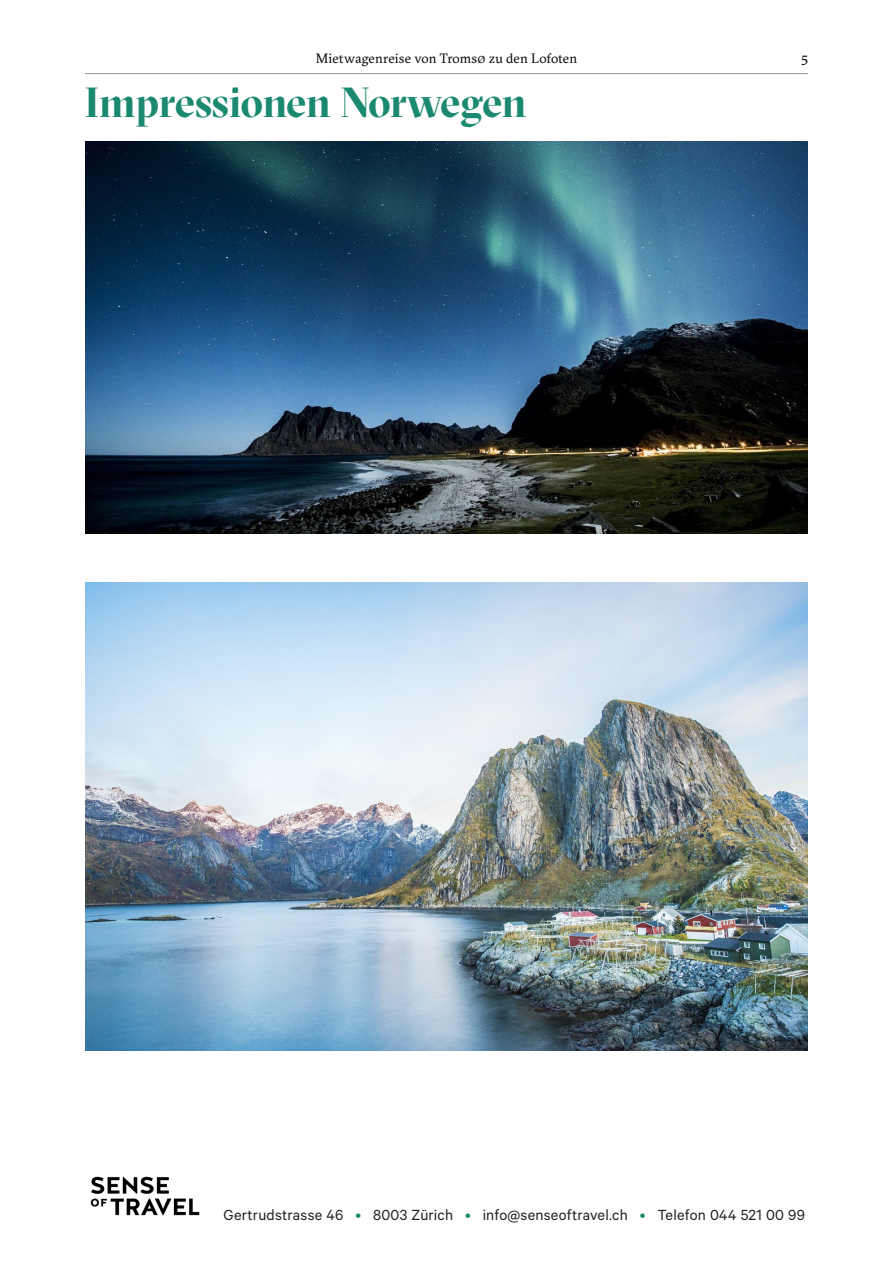
<style>
.page{position:relative;width:893px;height:1263px;background:#fff}
.page>*{position:absolute;margin:0;border:0;box-sizing:border-box;transform-origin:0 0}
.Themen_Titel{font:700 42px "GT Sectra Display";letter-spacing:-.02em;color:#1b896f}
.t1{font:16.5px "Calibre";letter-spacing:.015em;color:#231f20}
.t2{font:13.5px "GT Sectra";letter-spacing:.01em;color:#000}
.s1{font-size:15px;color:#231f20}
.s2{color:#1b896f}
</style>
<div class="page">
<hr style="left:85px;top:73px;width:723px;height:1px;background:#939598">
<img style="left:90px;top:1176px;width:110px;height:40px">
<img style="left:85px;top:141px;width:723px;height:392px">
<img style="left:85px;top:583px;width:723px;height:467px">
<p class="t2" style="left:316px;top:51px;width:263px">Mietwagenreise von Troms<span class="s1">ø</span> zu den Lofoten</p>
<p class="t2" style="left:801px;top:50px;width:8px">5</p>
<p class="Themen_Titel" style="left:85px;top:77px;width:443px">Impressionen Norwegen</p>
<p class="t1" style="left:224px;top:1206px;width:583px">Gertrudstrasse 46 <span class="s2">•</span> 8003 Zürich <span class="s2">•</span> info@senseoftravel.ch <span class="s2">•</span> Telefon 044 521 00 99</p>
</div>
